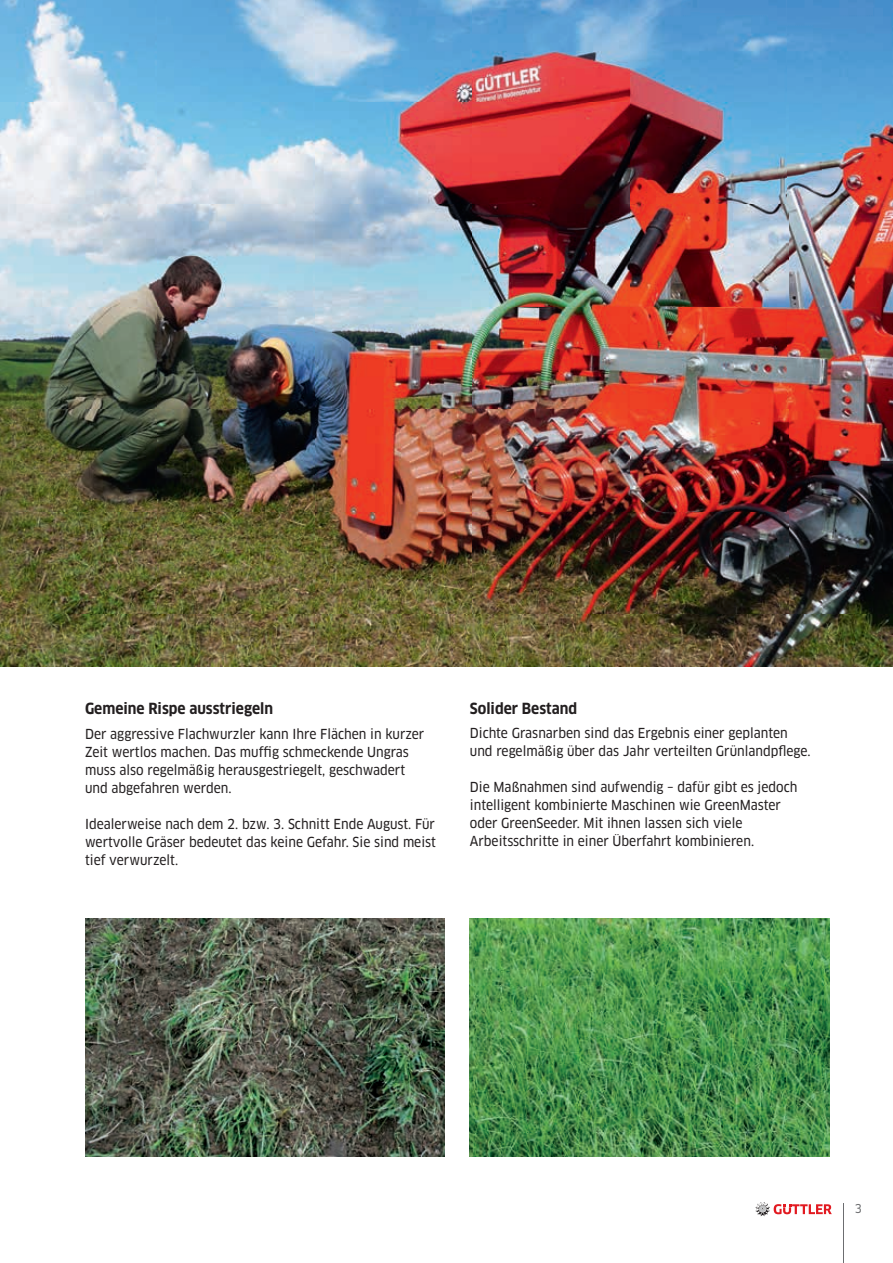
<style>
.page{position:relative;width:893px;height:1263px;background:#fff}
.page>*{position:absolute;margin:0;border:0;box-sizing:border-box;transform-origin:0 0}
.t1{font:700 15px "Clan Pro Narr";color:#231f20}
.t2{font:13.5px/18px "Clan Pro Narr News";color:#231f20}
.t3{font:12px "Clan Pro Narr News";color:#6c6d70}
</style>
<div class="page">
<hr style="left:843px;top:1203px;width:1px;height:60px;background:#6c6d70">
<svg style="left:755px;top:1202px;width:77px;height:14px"></svg>
<img style="left:0;top:0;width:893px;height:666px">
<img style="left:85px;top:918px;width:359px;height:239px">
<img style="left:470px;top:918px;width:359px;height:239px">
<p class="t1" style="left:85px;top:700px;width:190px">Gemeine Rispe ausstriegeln</p>
<p class="t2" style="left:85px;top:725px;width:341px">Der aggressive Flachwurzler kann Ihre Flächen in kurzer Zeit wertlos machen. Das muffig schmeckende Ungras muss also regelmäßig herausgestriegelt, geschwadert und abgefahren werden.</p>
<p class="t2" style="left:85px;top:815px;width:352px;text-align:justify">Idealerweise nach dem 2. bzw. 3. Schnitt Ende August. Für wertvolle Gräser bedeutet das keine Gefahr. Sie sind meist tief verwurzelt.</p>
<p class="t1" style="left:470px;top:700px;width:109px">Solider Bestand</p>
<p class="t2" style="left:470px;top:724px;width:342px">Dichte Grasnarben sind das Ergebnis einer geplanten und regelmäßig über das Jahr verteilten Grünlandpflege.</p>
<p class="t2" style="left:470px;top:778px;width:329px">Die Maßnahmen sind aufwendig – dafür gibt es jedoch intelligent kombinierte Maschinen wie GreenMaster oder GreenSeeder. Mit ihnen lassen sich viele Arbeitsschritte in einer Überfahrt kombinieren.</p>
<p class="t3" style="left:855px;top:1201px;width:9px">3</p>
</div>
